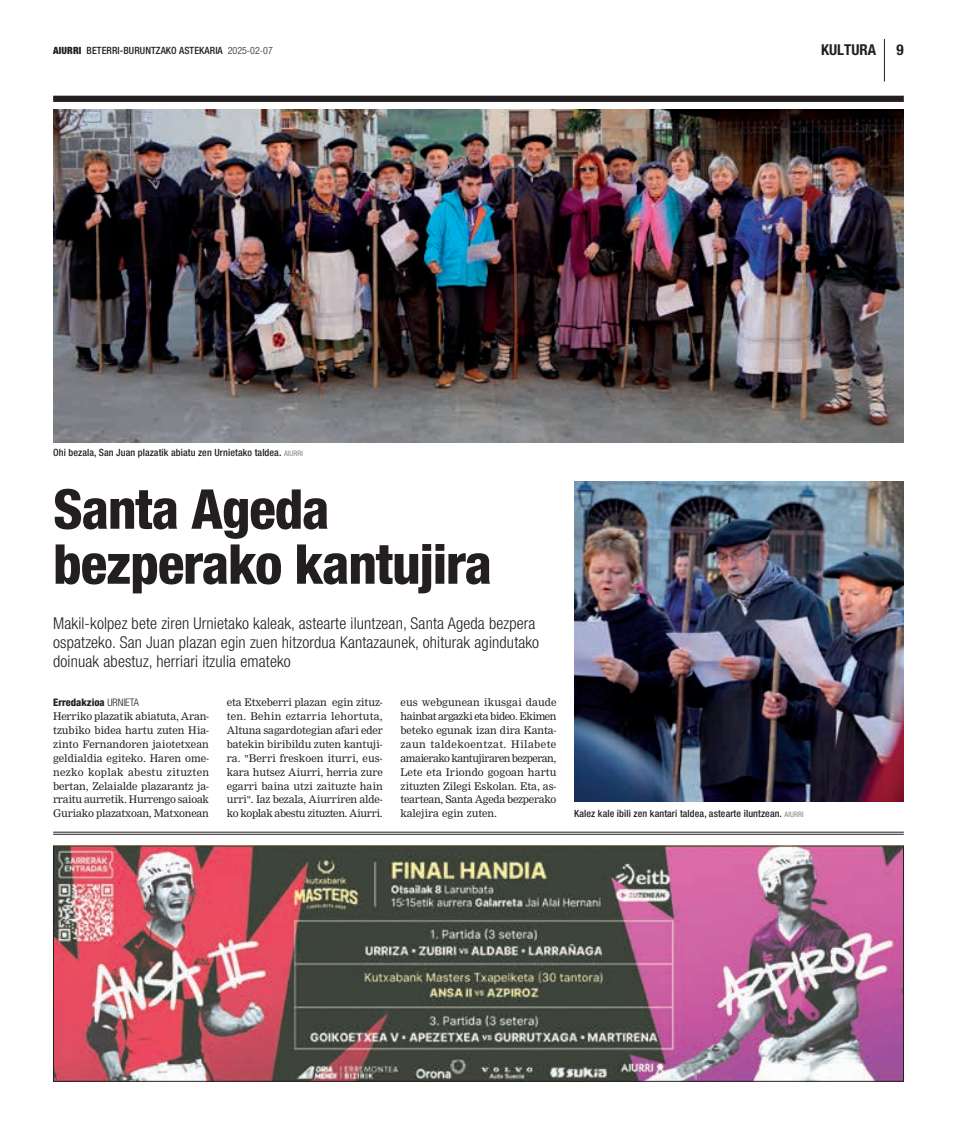
<style>
.page{position:relative;width:957px;height:1134px;background:#fff}
.page>*{position:absolute;margin:0;border:0;box-sizing:border-box;transform-origin:0 0}
.t1{font:800 condensed 55px/55px "Helvetica Neue";letter-spacing:-.02em;color:#231f20}
.t2{font:300 condensed 16.25px/18.8px "Helvetica Neue";letter-spacing:.01em;color:#231f20}
.t3{font:700 condensed 15px "Helvetica Neue";color:#231f20}
.t4{font:10.38px/13.9px "M Nimrod";letter-spacing:-.025em;color:#231f20;text-align:justify}
.t5{font:800 condensed 10.38px "Helvetica Neue";color:#231f20}
.t6{font:500 condensed 10px "Helvetica Neue";letter-spacing:.01em;color:#231f20}
.s1{font-weight:900}
.s2{font-weight:300}
.s3{font-weight:400;font-size:7.5px;color:#808285}
</style>
<div class="page">
<img style="left:53px;top:110px;width:851px;height:333px">
<div style="left:53px;top:96px;width:851px;height:6px;background:#231f20"></div>
<img style="left:574px;top:482px;width:330px;height:319px">
<hr style="left:884px;top:39px;width:1px;height:42px;background:#231f20">
<img style="left:55px;top:848px;width:847px;height:232px">
<div style="left:53px;top:846px;width:851px;height:236px;border:1px solid #231f20"></div>
<hr style="left:53px;top:832px;width:851px;height:1px;background:#231f20">
<hr style="left:53px;top:834px;width:851px;height:1px;background:#231f20">
<p class="t6" style="left:53px;top:45px;width:221px"><span class="s1">AIURRI</span> BETERRI-BURUNTZAKO ASTEKARIA <span class="s2">2025-02-07</span></p>
<h3 class="t3" style="left:821px;top:41px;width:55px">KULTURA</h3>
<h3 class="t3" style="left:896px;top:41px;width:9px">9</h3>
<p class="t6" style="left:53px;top:447px;width:251px">Ohi bezala, San Juan plazatik abiatu zen Urnietako taldea. <span class="s3">AIURRI</span></p>
<h1 class="t1" style="left:53px;top:481px;width:440px">Santa Ageda bezperako kantujira</h1>
<h2 class="t2" style="left:53px;top:614px;width:487px">Makil-kolpez bete ziren Urnietako kaleak, astearte iluntzean, Santa Ageda bezpera ospatzeko. San Juan plazan egin zuen hitzordua Kantazaunek, ohiturak agindutako doinuak abestuz, herriari itzulia emateko</h2>
<p class="t5" style="left:53px;top:696px;width:60px">Erredakzioa <span class="s2">URNIETA</span></p>
<p class="t4" style="left:53px;top:709px;width:157px">Herriko plazatik abiatuta, Aran&shy;tzubiko bidea hartu zuten Hia&shy;zinto Fernandoren jaiotetxean geldialdia egiteko. Haren ome&shy;nezko koplak abestu zituzten bertan, Zelaialde plazarantz ja&shy;rraitu aurretik. Hurrengo saioak Guriako plazatxoan, Matxonean</p>
<p class="t4" style="left:227px;top:696px;width:157px">eta Etxeberri plazan egin zituz&shy;ten. Behin eztarria lehortuta, Altuna sagardotegian afari eder batekin biribildu zuten kantuji&shy;ra. "Berri freskoen iturri, eus&shy;kara hutsez Aiurri, herria zure egarri baina utzi zaituzte hain urri". Iaz bezala, Aiurriren alde&shy;ko koplak abestu zituzten. Aiurri.</p>
<p class="t4" style="left:400px;top:696px;width:158px">eus webgunean ikusgai daude hainbat argazki eta bideo. Ekimen beteko egunak izan dira Kanta&shy;zaun taldekoentzat. Hilabete amaierako kantujiraren bezperan, Lete eta Iriondo gogoan hartu zituzten Zilegi Eskolan. Eta, as&shy;teartean, Santa Ageda bezperako kalejira egin zuten.</p>
<p class="t6" style="left:574px;top:808px;width:231px">Kalez kale ibili zen kantari taldea, astearte iluntzean. <span class="s3">AIURRI</span></p>
</div>
